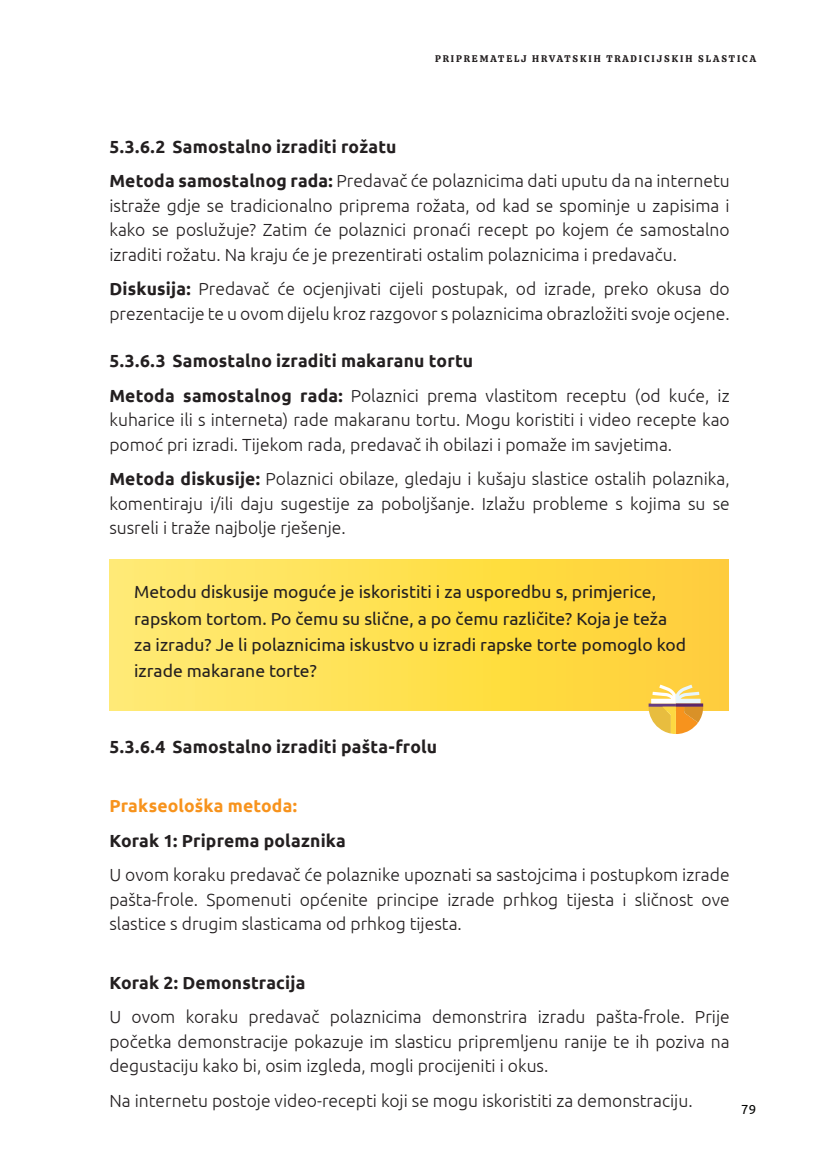
<style>
.page{position:relative;width:819px;height:1167px;background:#fff}
.page>*{position:absolute;margin:0;border:0;box-sizing:border-box;transform-origin:0 0}
.t1{font:300 17.5px/24.5px "Ubuntu";color:#231f20;text-align:justify}
.t2{font:700 17.5px/34.5px "Ubuntu";letter-spacing:.01em;color:#231f20}
.t3{font:17.5px/26.2px "Ubuntu";color:#231f20}
.t4{font:700 17.5px "Ubuntu";letter-spacing:.01em;color:#f7931d}
.t5{font:13.12px "Ubuntu";color:#040503}
.t6{font:9.62px "Calistoga";letter-spacing:.2em;color:#231f20}
.s1{font-weight:300}
.s2{font-weight:700}
</style>
<div class="page">
<div style="left:109px;top:560px;width:619px;height:150px;background:linear-gradient(to right,#ffed71,#ffd031)"></div>
<svg style="left:648px;top:684px;width:56px;height:49px"></svg>
<p class="t6" style="left:435px;top:50px;width:322px">PRIPREMATELJ HRVATSKIH TRADICIJSKIH SLASTICA</p>
<p class="t2" style="left:109px;top:129px;width:622px">5.3.6.2 Samostalno izraditi rožatu<br>Metoda samostalnog rada: <span class="s1">Predavač će polaznicima dati uputu da na internetu</span></p>
<p class="t1" style="left:109px;top:193px;width:622px">istraže gdje se tradicionalno priprema rožata, od kad se spominje u zapisima i kako se poslužuje? Zatim će polaznici pronaći recept po kojem će samostalno izraditi rožatu. Na kraju će je prezentirati ostalim polaznicima i predavaču.</p>
<p class="t1" style="left:109px;top:276px;width:622px"><span class="s2">Diskusija:</span> Predavač će ocjenjivati cijeli postupak, od izrade, preko okusa do prezentacije te u ovom dijelu kroz razgovor s polaznicima obrazložiti svoje ocjene.</p>
<p class="t2" style="left:109px;top:343px;width:622px">5.3.6.3 Samostalno izraditi makaranu tortu<br>Metoda samostalnog rada: <span class="s1">Polaznici prema vlastitom receptu (od kuće, iz</span></p>
<p class="t1" style="left:109px;top:407px;width:622px">kuharice ili s interneta) rade makaranu tortu. Mogu koristiti i video recepte kao pomoć pri izradi. Tijekom rada, predavač ih obilazi i pomaže im savjetima.</p>
<p class="t1" style="left:109px;top:466px;width:622px"><span class="s2">Metoda diskusije:</span> Polaznici obilaze, gledaju i kušaju slastice ostalih polaznika, komentiraju i/ili daju sugestije za poboljšanje. Izlažu probleme s kojima su se susreli i traže najbolje rješenje.</p>
<p class="t3" style="left:134px;top:578px;width:553px">Metodu diskusije moguće je iskoristiti i za usporedbu s, primjerice, rapskom tortom. Po čemu su slične, a po čemu različite? Koja je teža za izradu? Je li polaznicima iskustvo u izradi rapske torte pomoglo kod izrade makarane torte?</p>
<p class="t2" style="left:109px;top:729px;width:329px">5.3.6.4 Samostalno izraditi pašta-frolu</p>
<p class="t4" style="left:109px;top:795px;width:189px">Prakseološka metoda:</p>
<p class="t2" style="left:109px;top:822px;width:238px">Korak 1: Priprema polaznika</p>
<p class="t1" style="left:109px;top:861px;width:622px">U ovom koraku predavač će polaznike upoznati sa sastojcima i postupkom izrade pašta-frole. Spomenuti općenite principe izrade prhkog tijesta i sličnost ove slastice s drugim slasticama od prhkog tijesta.</p>
<p class="t2" style="left:109px;top:965px;width:197px">Korak 2: Demonstracija</p>
<p class="t1" style="left:109px;top:1004px;width:622px">U ovom koraku predavač polaznicima demonstrira izradu pašta-frole. Prije početka demonstracije pokazuje im slasticu pripremljenu ranije te ih poziva na degustaciju kako bi, osim izgleda, mogli procijeniti i okus.</p>
<p class="t1" style="left:109px;top:1087px;width:585px">Na internetu postoje video-recepti koji se mogu iskoristiti za demonstraciju.</p>
<p class="t5" style="left:741px;top:1100px;width:16px">79</p>
</div>
